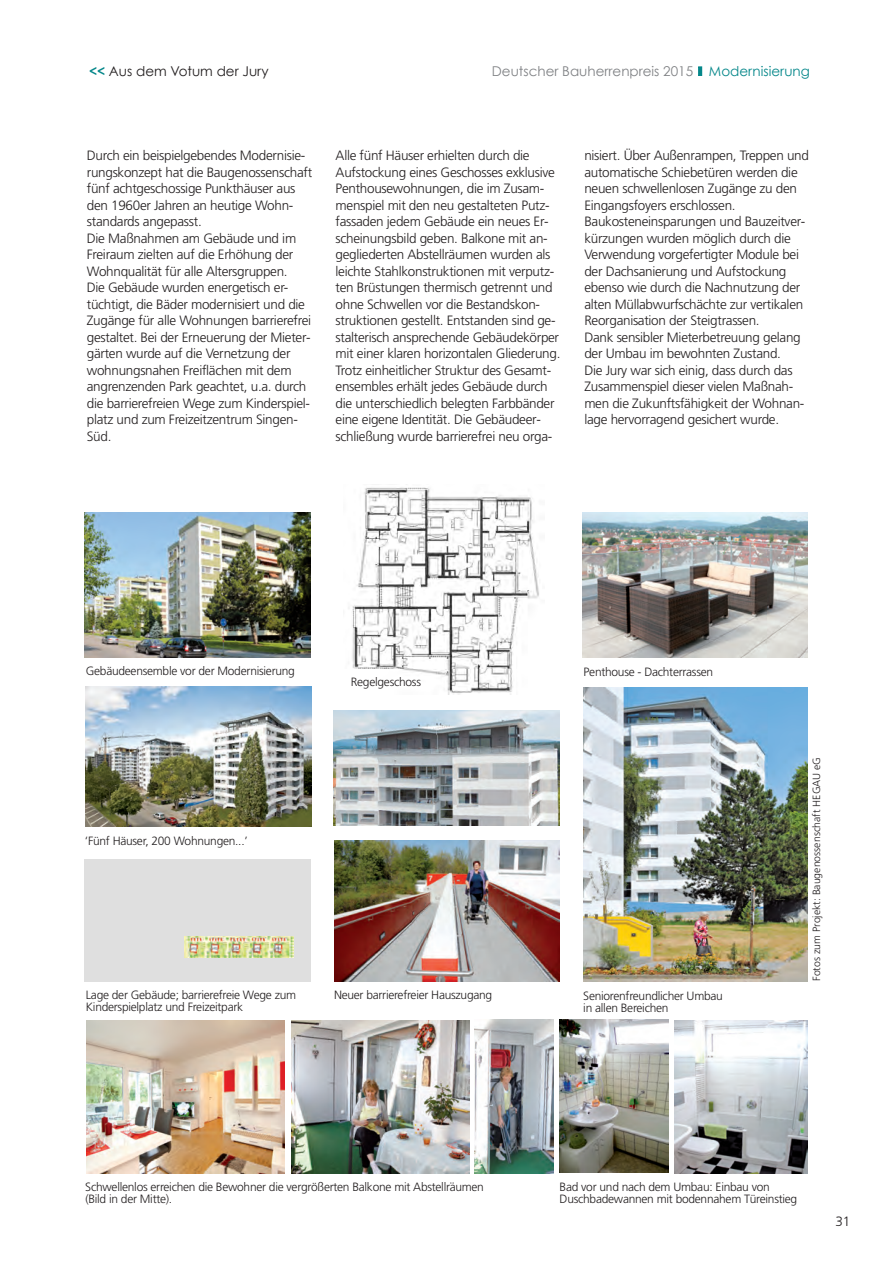
<style>
.page{position:relative;width:893px;height:1263px;background:#fff}
.page>*{position:absolute;margin:0;border:0;box-sizing:border-box;transform-origin:0 0}
.t1{font:300 13.5px/16.5px "Frutiger";letter-spacing:-.02em;color:#231f20}
.t2{font:13.5px "Century Gothic";color:#808285}
.t3{font:13.5px "Century Gothic";color:#231f20}
.t4{font:300 12px/12px "Frutiger";letter-spacing:-.02em;color:#231f20}
.t5{font:12px "Lucida Grande";color:#231f20}
.t6{font:300 10.5px "Frutiger";color:#231f20}
.s1{font-weight:700;color:#05878a}
.s2{color:#05878a}
</style>
<div class="page">
<img style="left:583px;top:512px;width:225px;height:146px">
<img style="left:334px;top:840px;width:225px;height:141px">
<img style="left:334px;top:710px;width:226px;height:116px">
<img style="left:86px;top:687px;width:226px;height:140px">
<img style="left:348px;top:487px;width:191px;height:207px">
<img style="left:583px;top:687px;width:225px;height:294px">
<img style="left:474px;top:1019px;width:79px;height:155px">
<img style="left:291px;top:1020px;width:178px;height:153px">
<img style="left:86px;top:1020px;width:199px;height:154px">
<img style="left:559px;top:1020px;width:109px;height:152px">
<img style="left:675px;top:1020px;width:133px;height:153px">
<div style="left:698px;top:66px;width:4px;height:10px;border:1px solid #05878a"></div>
<img style="left:85px;top:512px;width:225px;height:146px">
<img style="left:184px;top:936px;width:109px;height:22px">
<p class="t3" style="left:89px;top:62px;width:181px"><span class="s1">&lt;&lt;</span> Aus dem Votum der Jury</p>
<p class="t2" style="left:492px;top:62px;width:319px">Deutscher Bauherrenpreis 2015 <span class="s2">Modernisierung</span></p>
<p class="t1" style="left:87px;top:148px;width:227px">Durch ein beispielgebendes Modernisie&shy;rungskonzept hat die Baugenossenschaft fünf achtgeschossige Punkthäuser aus den 1960er Jahren an heutige Wohn&shy;standards angepasst.<br>Die Maßnahmen am Gebäude und im Freiraum zielten auf die Erhöhung der Wohnqualität für alle Altersgruppen.<br>Die Gebäude wurden energetisch er&shy;tüchtigt, die Bäder modernisiert und die Zugänge für alle Wohnungen barrierefrei gestaltet. Bei der Erneuerung der Mieter&shy;gärten wurde auf die Vernetzung der wohnungsnahen Freiflächen mit dem angrenzenden Park geachtet, u.a. durch die barrierefreien Wege zum Kinderspiel&shy;platz und zum Freizeitzentrum Singen-Süd.</p>
<p class="t1" style="left:336px;top:148px;width:226px">Alle fünf Häuser erhielten durch die Aufstockung eines Geschosses exklusive Penthousewohnungen, die im Zusam&shy;menspiel mit den neu gestalteten Putz&shy;fassaden jedem Gebäude ein neues Er&shy;scheinungsbild geben. Balkone mit an&shy;gegliederten Abstellräumen wurden als leichte Stahlkonstruktionen mit verputz&shy;ten Brüstungen thermisch getrennt und ohne Schwellen vor die Bestandskon&shy;struktionen gestellt. Entstanden sind ge&shy;stalterisch ansprechende Gebäudekörper mit einer klaren horizontalen Gliederung.<br>Trotz einheitlicher Struktur des Gesamt&shy;ensembles erhält jedes Gebäude durch die unterschiedlich belegten Farbbänder eine eigene Identität. Die Gebäudeer&shy;schließung wurde barrierefrei neu orga-</p>
<p class="t1" style="left:584px;top:148px;width:226px">nisiert. Über Außenrampen, Treppen und automatische Schiebetüren werden die neuen schwellenlosen Zugänge zu den Eingangsfoyers erschlossen.<br>Baukosteneinsparungen und Bauzeitver&shy;kürzungen wurden möglich durch die Verwendung vorgefertigter Module bei der Dachsanierung und Aufstockung ebenso wie durch die Nachnutzung der alten Müllabwurfschächte zur vertikalen Reorganisation der Steigtrassen.<br>Dank sensibler Mieterbetreuung gelang der Umbau im bewohnten Zustand.<br>Die Jury war sich einig, dass durch das Zusammenspiel dieser vielen Maßnah&shy;men die Zukunftsfähigkeit der Wohnan&shy;lage hervorragend gesichert wurde.</p>
<p class="t4" style="left:86px;top:666px;width:211px">Gebäudeensemble vor der Modernisierung</p>
<p class="t4" style="left:351px;top:676px;width:72px">Regelgeschoss</p>
<p class="t4" style="left:85px;top:836px;width:164px">‘Fünf Häuser, 200 Wohnungen...’</p>
<p class="t4" style="left:86px;top:990px;width:212px">Lage der Gebäude; barrierefreie Wege zum<br>Kinderspielplatz und Freizeitpark</p>
<p class="t4" style="left:334px;top:990px;width:160px">Neuer barrierefreier Hauszugang</p>
<p class="t4" style="left:583px;top:666px;width:131px">Penthouse - Dachterrassen</p>
<p class="t4" style="left:583px;top:990px;width:141px">Seniorenfreundlicher Umbau in allen Bereichen</p>
<p class="t6" style="left:812px;top:981px;width:225px;rotate:-90deg">Fotos zum Projekt: Baugenossenschaft HEGAU eG</p>
<p class="t4" style="left:85px;top:1182px;width:400px">Schwellenlos erreichen die Bewohner die vergrößerten Balkone mit Abstellraumen</p>
<p class="t4" style="left:85px;top:1194px;width:88px">(Bild in der Mitte).</p>
<p class="t4" style="left:560px;top:1182px;width:239px">Bad vor und nach dem Umbau: Einbau von<br>Duschbadewannen mit bodennahem Türeinstieg</p>
<p class="t5" style="left:456px;top:1179px;width:7px">̈</p>
<p class="t1" style="left:835px;top:1214px;width:17px">31</p>
</div>
